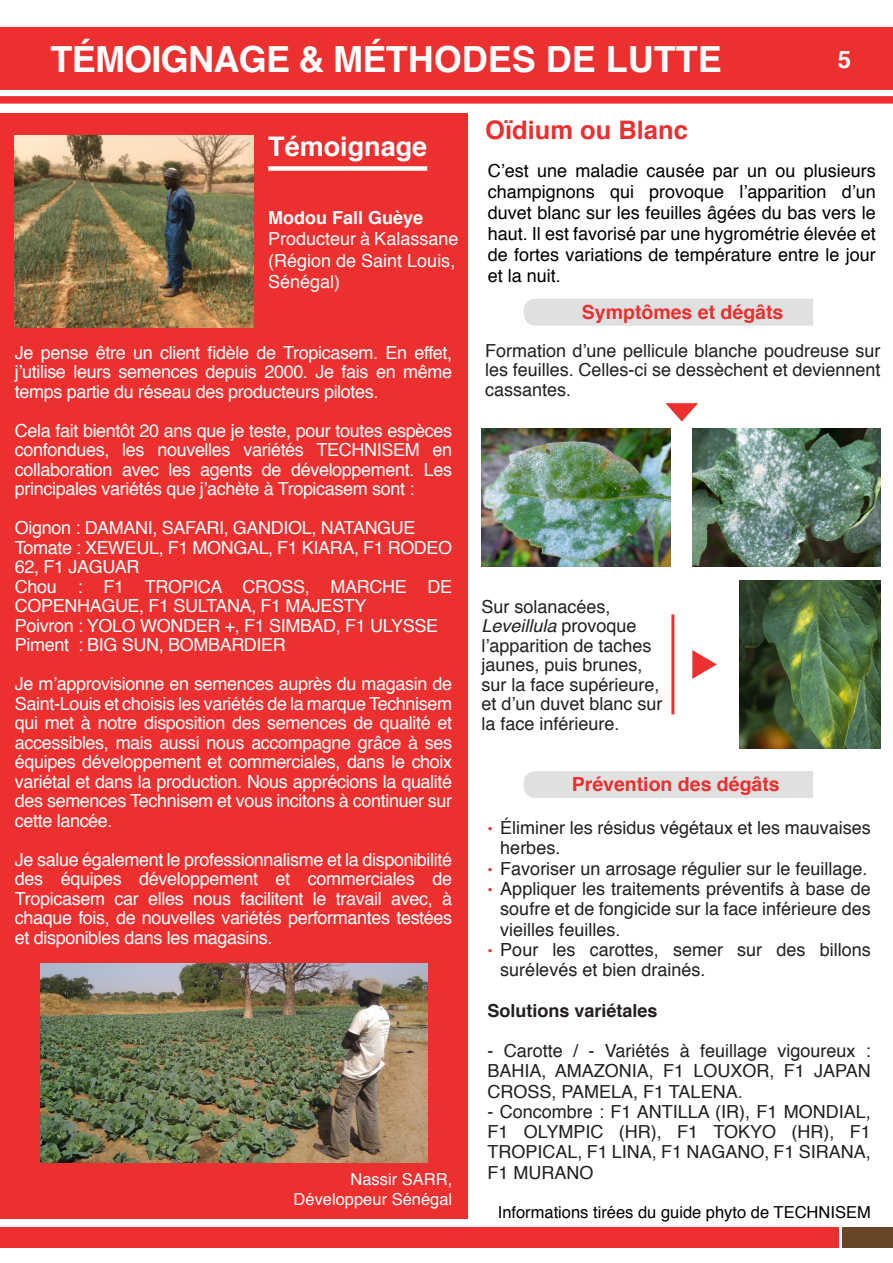
<style>
.page{position:relative;width:893px;height:1263px;background:#fff}
.page>*{position:absolute;margin:0;border:0;box-sizing:border-box;transform-origin:0 0}
.t1{font:700 36px "Helvetica";letter-spacing:-.02em;color:#fff}
.t2{font:700 27px "Helvetica";color:#fff}
.t3{font:700 25.5px "Helvetica";color:#ec2f2f}
.t4{font:700 24px "Helvetica";color:#fff}
.t5{font:700 19.5px "Helvetica";color:#ec2f2f}
.t6{font:18px/19.5px "Helvetica";letter-spacing:-.02em;color:#fff;text-align:justify}
.t7{font:18px/20.2px "Helvetica";color:#231f20;text-align:justify}
.Texte_courant_NL{font:18px/21px "Helvetica";color:#000;text-align:justify}
.t8{font:18px "Helvetica";color:#fff}
.t9{font:700 18px "Helvetica";color:#231f20}
.t10{font:700 18px "Helvetica";color:#fff}
.t11{font:16.5px "Helvetica";color:#000}
.t12{font:16.5px "Helvetica";color:#fff}
.s1{font-style:italic}
.s2{font-family:"Helvetica Neue";font-size:15px;color:#ec2f2f}
</style>
<div class="page">
<div style="left:0;top:1227px;width:838px;height:20px;background:#ec2f2f"></div>
<div style="left:843px;top:1227px;width:50px;height:20px;background:#694528"></div>
<div style="left:0;top:96px;width:893px;height:8px;background:#ec2f2f"></div>
<div style="left:0;top:28px;width:893px;height:62px;background:#ec2f2f"></div>
<div style="left:0;top:113px;width:467px;height:1105px;background:#ec2f2f"></div>
<div style="left:268px;top:166px;width:159px;height:5px;background:#fff"></div>
<div style="left:524px;top:299px;width:289px;height:27px;background:#dfe1e1"></div>
<div style="left:524px;top:771px;width:289px;height:27px;background:#dfe1e1"></div>
<img style="left:15px;top:136px;width:239px;height:192px">
<img style="left:692px;top:428px;width:189px;height:138px">
<img style="left:481px;top:428px;width:189px;height:138px">
<img style="left:40px;top:963px;width:387px;height:200px">
<svg style="left:665px;top:403px;width:33px;height:19px"></svg>
<svg style="left:692px;top:650px;width:25px;height:29px"></svg>
<img style="left:740px;top:580px;width:141px;height:168px">
<hr style="left:671px;top:614px;width:3px;height:100px;background:#ec2f2f">
<p class="t1" style="left:50px;top:30px;width:673px">TÉMOIGNAGE &amp; MÉTHODES DE LUTTE</p>
<p class="t4" style="left:838px;top:40px;width:15px">5</p>
<p class="t2" style="left:268px;top:125px;width:161px">Témoignage</p>
<p class="t10" style="left:268px;top:203px;width:157px">Modou Fall Guèye</p>
<p class="t8" style="left:268px;top:225px;width:192px">Producteur à Kalassane</p>
<p class="t8" style="left:268px;top:246px;width:189px">(Région de Saint Louis,</p>
<p class="t8" style="left:268px;top:268px;width:74px">Sénégal)</p>
<p class="t6" style="left:15px;top:343px;width:439px">Je pense être un client fidèle de Tropicasem. En effet, j’utilise leurs semences depuis 2000. Je fais en même temps partie du réseau des producteurs pilotes.</p>
<p class="t6" style="left:15px;top:421px;width:439px">Cela fait bientôt 20 ans que je teste, pour toutes espèces confondues, les nouvelles variétés TECHNISEM en collaboration avec les agents de développement. Les principales variétés que j’achète à Tropicasem sont :</p>
<p class="t6" style="left:15px;top:519px;width:402px">Oignon : DAMANI, SAFARI, GANDIOL, NATANGUE</p>
<p class="t6" style="left:15px;top:538px;width:439px">Tomate : XEWEUL, F1 MONGAL, F1 KIARA, F1 RODEO<br>62, F1 JAGUAR</p>
<p class="t6" style="left:15px;top:577px;width:439px">Chou : F1 TROPICA CROSS, MARCHE DE<br>COPENHAGUE, F1 SULTANA, F1 MAJESTY</p>
<p class="t6" style="left:15px;top:616px;width:425px">Poivron : YOLO WONDER +, F1 SIMBAD, F1 ULYSSE</p>
<p class="t6" style="left:15px;top:636px;width:272px">Piment : BIG SUN, BOMBARDIER</p>
<p class="t6" style="left:15px;top:675px;width:439px">Je m’approvisionne en semences auprès du magasin de Saint-Louis et choisis les variétés de la marque Technisem qui met à notre disposition des semences de qualité et accessibles, mais aussi nous accompagne grâce à ses équipes développement et commerciales, dans le choix variétal et dans la production. Nous apprécions la qualité des semences Technisem et vous incitons à continuer sur cette lancée.</p>
<p class="t6" style="left:15px;top:850px;width:439px">Je salue également le professionnalisme et la disponibilité des équipes développement et commerciales de Tropicasem car elles nous facilitent le travail avec, à chaque fois, de nouvelles variétés performantes testées et disponibles dans les magasins.</p>
<p class="t12" style="left:350px;top:1167px;width:103px">Nassir SARR,</p>
<p class="t12" style="left:294px;top:1187px;width:160px">Développeur Sénégal</p>
<p class="t3" style="left:485px;top:110px;width:204px">Oïdium ou Blanc</p>
<p class="Texte_courant_NL" style="left:488px;top:161px;width:390px">C’est une maladie causée par un ou plusieurs champignons qui provoque l’apparition d’un duvet blanc sur les feuilles âgées du bas vers le haut. Il est favorisé par une hygrométrie élevée et de fortes variations de température entre le jour et la nuit.</p>
<p class="t5" style="left:582px;top:297px;width:203px">Symptômes et dégâts</p>
<p class="t7" style="left:485px;top:341px;width:397px;line-height:19.5px">Formation d’une pellicule blanche poudreuse sur les feuilles. Celles-ci se dessèchent et deviennent cassantes.</p>
<p class="t7" style="left:481px;top:597px;width:183px;line-height:19.5px;text-align:left">Sur solanacées,<br><span class="s1">Leveillula</span> provoque l’apparition de taches jaunes, puis brunes, sur la face supérieure, et d’un duvet blanc sur la face inférieure.</p>
<p class="t5" style="left:572px;top:768px;width:210px">Prévention des dégâts</p>
<p class="t7" style="left:500px;top:818px;width:372px;text-indent:-13px"><span class="s2">•</span> Éliminer les résidus végétaux et les mauvaises herbes.</p>
<p class="t7" style="left:488px;top:859px;width:381px"><span class="s2">•</span> Favoriser un arrosage régulier sur le feuillage.</p>
<p class="t7" style="left:500px;top:879px;width:372px;text-indent:-13px"><span class="s2">•</span> Appliquer les traitements préventifs à base de soufre et de fongicide sur la face inférieure des vieilles feuilles.</p>
<p class="t7" style="left:500px;top:940px;width:372px;text-indent:-13px"><span class="s2">•</span> Pour les carottes, semer sur des billons surélevés et bien drainés.</p>
<p class="t9" style="left:488px;top:996px;width:172px">Solutions variétales</p>
<p class="t7" style="left:488px;top:1041px;width:385px">- Carotte / - Variétés à feuillage vigoureux :<br>BAHIA, AMAZONIA, F1 LOUXOR, F1 JAPAN CROSS, PAMELA, F1 TALENA.</p>
<p class="t7" style="left:488px;top:1102px;width:385px">- Concombre : F1 ANTILLA (IR), F1 MONDIAL, F1 OLYMPIC (HR), F1 TOKYO (HR), F1<br>TROPICAL, F1 LINA, F1 NAGANO, F1 SIRANA, F1 MURANO</p>
<p class="t11" style="left:498px;top:1199px;width:374px">Informations tirées du guide phyto de TECHNISEM</p>
</div>
